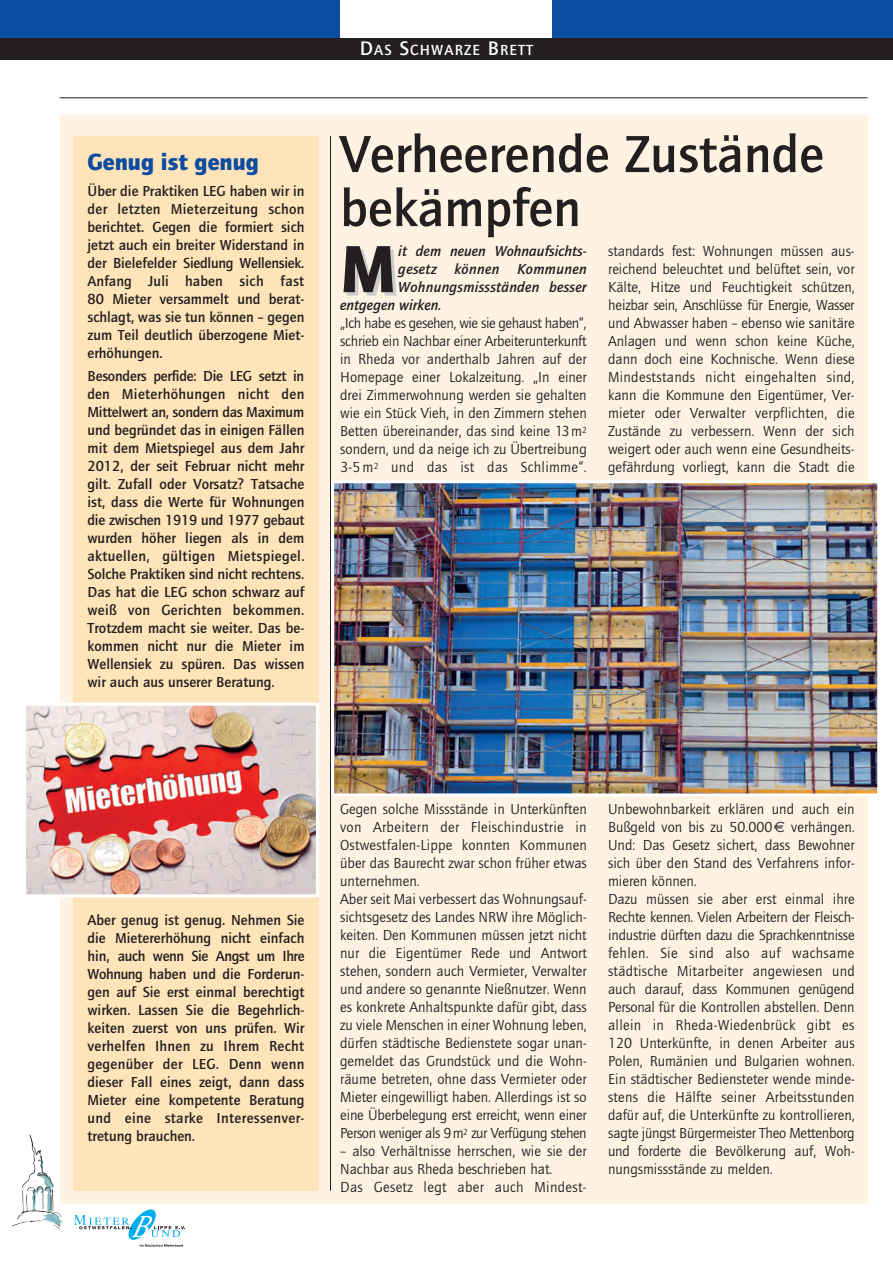
<style>
.page{position:relative;width:893px;height:1263px;background:#fff}
.page>*{position:absolute;margin:0;border:0;box-sizing:border-box;transform-origin:0 0}
.t1{font:800 69px "Quay";color:#231f20}
.t2{font:700 54px/54px "Quay";color:#231f20}
.t3{font:800 24px "Quay";color:#0d4da1}
.t4{font:700 15.15px "Quay";letter-spacing:.075em;color:#fff}
.t5{font:15px/18px "Quay";color:#231f20}
.t6{font:700 15px/18px "Quay";color:#231f20;text-align:justify}
.t7{font:italic 700 15px "Quay";letter-spacing:.015em;color:#231f20}
.s1{font-size:20.25px}
.s2{font-family:"Euro Sans"}
</style>
<div class="page">
<div style="left:60px;top:115px;width:807px;height:1088px;background:#fef2e3"></div>
<div style="left:0;top:0;width:340px;height:43px;background:#0d4da1"></div>
<div style="left:553px;top:0;width:340px;height:43px;background:#0d4da1"></div>
<div style="left:0;top:38px;width:893px;height:22px;background:#231f20"></div>
<hr style="left:60px;top:97px;width:807px;height:1px;background:#231f20">
<svg style="left:74px;top:1209px;width:111px;height:38px"></svg>
<img style="left:12px;top:1134px;width:51px;height:93px">
<hr style="left:330px;top:136px;width:1px;height:1055px;background:#231f20">
<img style="left:335px;top:484px;width:541px;height:308px">
<div style="left:331px;top:480px;width:549px;height:316px;border:3px solid #fff"></div>
<div style="left:73px;top:136px;width:246px;height:1055px;background:#fee4b8"></div>
<img style="left:27px;top:707px;width:288px;height:186px">
<div style="left:23px;top:703px;width:296px;height:194px;border:3px solid #fff"></div>
<h3 class="t3" style="left:88px;top:148px;width:173px">Genug ist genug</h3>
<p class="t6" style="left:88px;top:183px;width:218px">Über die Praktiken LEG haben wir in der letzten Mieterzeitung schon berichtet. Gegen die formiert sich jetzt auch ein breiter Widerstand in der Bielefelder Siedlung Wellensiek.<br>Anfang Juli haben sich fast 80 Mieter versammelt und berat&shy;schlagt, was sie tun können – gegen zum Teil deutlich überzogene Miet&shy;erhöhungen.</p>
<p class="t6" style="left:88px;top:367px;width:219px">Besonders perfide: Die LEG setzt in den Mieterhöhungen nicht den Mittelwert an, sondern das Maximum und begründet das in einigen Fällen mit dem Mietspiegel aus dem Jahr 2012, der seit Februar nicht mehr gilt. Zufall oder Vorsatz? Tatsache ist, dass die Werte für Wohnungen die zwischen 1919 und 1977 gebaut wurden höher liegen als in dem aktuellen, gültigen Mietspiegel.<br>Solche Praktiken sind nicht rechtens.<br>Das hat die LEG schon schwarz auf weiß von Gerichten bekommen.<br>Trotzdem macht sie weiter. Das be&shy;kommen nicht nur die Mieter im Wellensiek zu spüren. Das wissen wir auch aus unserer Beratung.</p>
<p class="t4" style="left:360px;top:42px;width:175px"><span class="s1">D</span>AS <span class="s1">S</span>CHWARZE <span class="s1">B</span>RETT</p>
<h2 class="t2" style="left:340px;top:128px;width:485px">Verheerende Zustände bekämpfen</h2>
<h1 class="t1" style="left:340px;top:228px;width:58px">M</h1>
<p class="t7" style="left:398px;top:243px;width:190px">it dem neuen Wohnaufsichts-</p>
<p class="t7" style="left:398px;top:261px;width:190px">gesetz können Kommunen</p>
<p class="t7" style="left:398px;top:279px;width:190px">Wohnungsmissständen besser</p>
<p class="t7" style="left:340px;top:297px;width:103px">entgegen wirken.</p>
<p class="t5" style="left:340px;top:314px;width:248px;text-align:justify">„Ich habe es gesehen, wie sie gehaust haben“, schrieb ein Nachbar einer Arbeiterunterkunft in Rheda vor anderthalb Jahren auf der Homepage einer Lokalzeitung. „In einer drei Zimmerwohnung werden sie gehalten wie ein Stück Vieh, in den Zimmern stehen Betten übereinander, das sind keine 13m<sup>2 </sup>sondern, und da neige ich zu Übertreibung 3-5m<sup>2</sup> und das ist das Schlimme“.</p>
<p class="t5" style="left:608px;top:242px;width:248px;text-align:justify">standards fest: Wohnungen müssen aus&shy;reichend beleuchtet und belüftet sein, vor Kälte, Hitze und Feuchtigkeit schützen, heizbar sein, Anschlüsse für Energie, Wasser und Abwasser haben – ebenso wie sanitäre Anlagen und wenn schon keine Küche, dann doch eine Kochnische. Wenn diese Mindeststands nicht eingehalten sind, kann die Kommune den Eigentümer, Ver&shy;mieter oder Verwalter verpflichten, die Zustände zu verbessern. Wenn der sich weigert oder auch wenn eine Gesundheits&shy;gefährdung vorliegt, kann die Stadt die</p>
<p class="t6" style="left:88px;top:911px;width:219px">Aber genug ist genug. Nehmen Sie die Mietererhöhung nicht einfach hin, auch wenn Sie Angst um Ihre Wohnung haben und die Forderun&shy;gen auf Sie erst einmal berechtigt wirken. Lassen Sie die Begehrlich&shy;keiten zuerst von uns prüfen. Wir verhelfen Ihnen zu Ihrem Recht gegenüber der LEG. Denn wenn dieser Fall eines zeigt, dann dass Mieter eine kompetente Beratung und eine starke Interessenver&shy;tretung brauchen.</p>
<p class="t5" style="left:340px;top:800px;width:248px">Gegen solche Missstände in Unterkünften von Arbeitern der Fleischindustrie in Ostwestfalen-Lippe konnten Kommunen über das Baurecht zwar schon früher etwas unternehmen.<br>Aber seit Mai verbessert das Wohnungsauf&shy;sichtsgesetz des Landes NRW ihre Möglich&shy;keiten. Den Kommunen müssen jetzt nicht nur die Eigentümer Rede und Antwort stehen, sondern auch Vermieter, Verwalter und andere so genannte Nießnutzer. Wenn es konkrete Anhaltspunkte dafür gibt, dass zu viele Menschen in einer Wohnung leben, dürfen städtische Bedienstete sogar unan&shy;gemeldet das Grundstück und die Wohn&shy;räume betreten, ohne dass Vermieter oder Mieter eingewilligt haben. Allerdings ist so eine Überbelegung erst erreicht, wenn einer Person weniger als 9m<sup>2</sup> zur Verfügung stehen</p>
<p class="t5" style="left:340px;top:1142px;width:248px">– also Verhältnisse herrschen, wie sie der<br>Nachbar aus Rheda beschrieben hat.<br>Das Gesetz legt aber auch Mindest-</p>
<p class="t5" style="left:608px;top:800px;width:248px">Unbewohnbarkeit erklären und auch ein Bußgeld von bis zu 50.000<span class="s2">€</span> verhängen.<br>Und: Das Gesetz sichert, dass Bewohner sich über den Stand des Verfahrens infor&shy;mieren können.<br>Dazu müssen sie aber erst einmal ihre Rechte kennen. Vielen Arbeitern der Fleisch&shy;industrie dürften dazu die Sprachkenntnisse fehlen. Sie sind also auf wachsame städtische Mitarbeiter angewiesen und auch darauf, dass Kommunen genügend Personal für die Kontrollen abstellen. Denn allein in Rheda-Wiedenbrück gibt es 120 Unterkünfte, in denen Arbeiter aus Polen, Rumänien und Bulgarien wohnen.<br>Ein städtischer Bediensteter wende minde&shy;stens die Hälfte seiner Arbeitsstunden dafür auf, die Unterkünfte zu kontrollieren, sagte jüngst Bürgermeister Theo Mettenborg und forderte die Bevölkerung auf, Woh&shy;nungsmissstände zu melden.</p>
</div>
